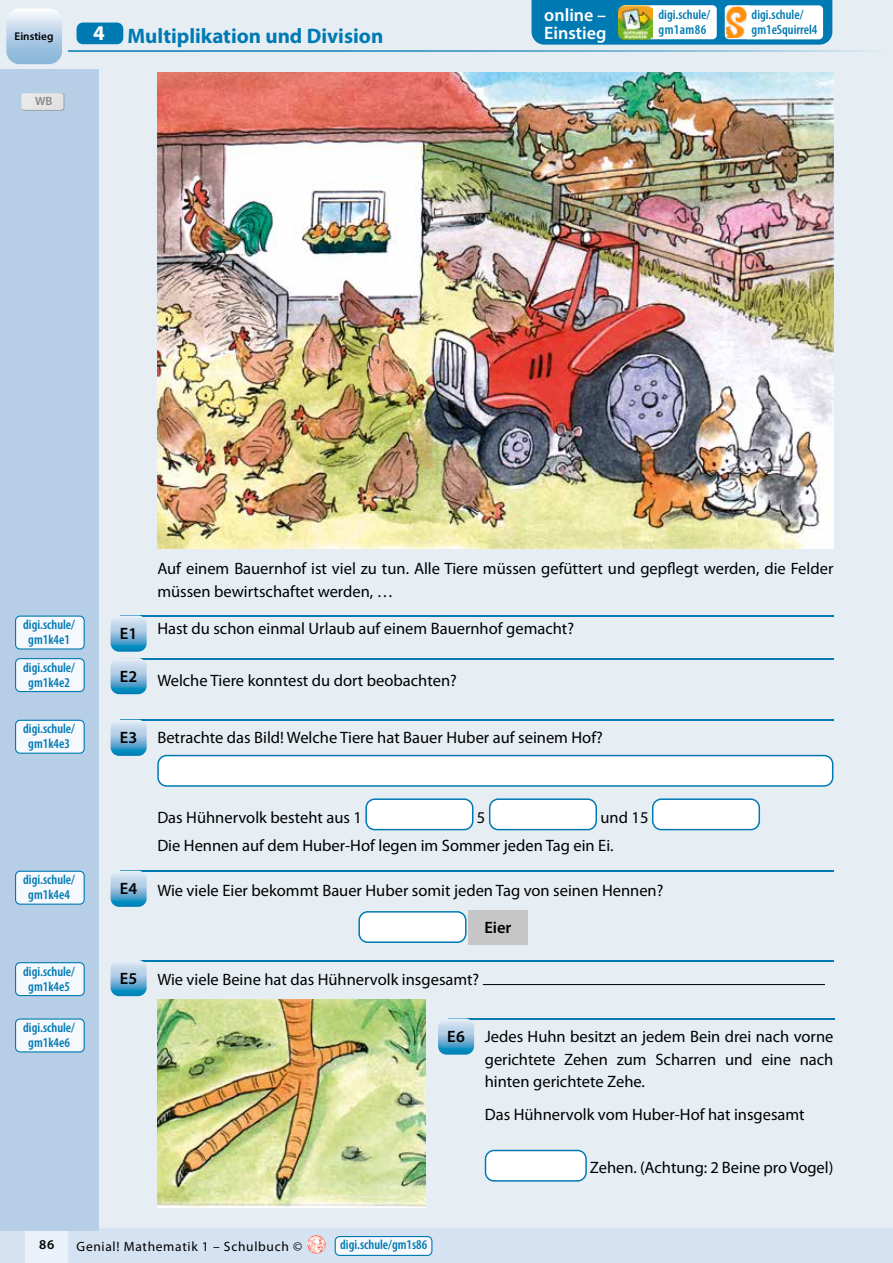
<style>
.page{position:relative;width:893px;height:1263px;background:#e6eef4}
.page>*{position:absolute;margin:0;border:0;box-sizing:border-box;transform-origin:0 0}
.t1{font:700 21px "Myriad Pro";color:#007ab2}
.t2{font:600 18px/18px "Myriad Pro";color:#fff}
.t3{font:16.5px/22.5px "Myriad Pro";color:#000}
.t4{font:600 16.5px "Myriad Pro";letter-spacing:.02em;color:#000}
.t5{font:600 condensed 13.5px/15px "Myriad Pro";color:#007ab2;text-align:center}
.t6{font:13.5px "Myriad Pro";letter-spacing:.05em;color:#000}
.t7{font:600 13.5px "Myriad Pro";color:#000}
.t8{font:600 12px "Myriad Pro";color:#878787}
.t9{font:600 11.25px "Myriad Pro";color:#000}
.s1{color:#fff}
</style>
<div class="page">
<div style="left:0;top:1229px;width:893px;height:34px;background:#d4e2f1"></div>
<img style="left:307px;top:1235px;width:19px;height:19px;border-radius:9px">
<div style="left:26px;top:1229px;width:42px;height:34px;background:#eaf1f9"></div>
<hr style="left:483px;top:984px;width:342px;height:1px;background:#000">
<div style="left:366px;top:799px;width:107px;height:31px;background:#fff;border-radius:9px"></div>
<div style="left:365px;top:798px;width:108px;height:32px;border:2px solid #007ab2;border-radius:9px"></div>
<div style="left:490px;top:799px;width:106px;height:31px;background:#fff;border-radius:9px"></div>
<div style="left:489px;top:798px;width:108px;height:32px;border:2px solid #007ab2;border-radius:9px"></div>
<div style="left:653px;top:799px;width:106px;height:31px;background:#fff;border-radius:9px"></div>
<div style="left:652px;top:798px;width:108px;height:32px;border:2px solid #007ab2;border-radius:9px"></div>
<div style="left:485px;top:1150px;width:101px;height:31px;background:#fff;border-radius:9px"></div>
<div style="left:485px;top:1150px;width:102px;height:31px;border:2px solid #007ab2;border-radius:9px"></div>
<div style="left:468px;top:910px;width:60px;height:34px;background:#c6c6c6"></div>
<img style="left:157px;top:999px;width:268px;height:209px">
<img style="left:157px;top:72px;width:676px;height:477px">
<hr style="left:68px;top:50px;width:825px;height:2px;background:#007ab2">
<div style="left:77px;top:23px;width:46px;height:21px;background:#007ab2;border-radius:6px"></div>
<div style="left:359px;top:912px;width:107px;height:30px;background:#fff;border-radius:9px"></div>
<div style="left:358px;top:911px;width:108px;height:32px;border:2px solid #007ab2;border-radius:9px"></div>
<div style="left:158px;top:755px;width:675px;height:31px;background:#fff;border-radius:9px"></div>
<div style="left:157px;top:755px;width:676px;height:32px;border:2px solid #007ab2;border-radius:9px"></div>
<svg style="left:531px;top:0;width:301px;height:45px;background:#75b3cd"></svg>
<img style="left:618px;top:5px;width:35px;height:34px">
<hr style="left:120px;top:615px;width:713px;height:2px;background:#007ab2">
<svg style="left:111px;top:615px;width:36px;height:37px"></svg>
<hr style="left:120px;top:658px;width:713px;height:1px;background:#007ab2">
<svg style="left:111px;top:658px;width:36px;height:36px"></svg>
<hr style="left:120px;top:720px;width:713px;height:1px;background:#007ab2">
<svg style="left:111px;top:720px;width:36px;height:36px"></svg>
<hr style="left:120px;top:871px;width:713px;height:1px;background:#007ab2">
<svg style="left:111px;top:871px;width:36px;height:36px"></svg>
<hr style="left:120px;top:960px;width:713px;height:1px;background:#007ab2">
<svg style="left:111px;top:960px;width:36px;height:36px"></svg>
<hr style="left:448px;top:1018px;width:387px;height:2px;background:#007ab2">
<svg style="left:438px;top:1018px;width:36px;height:36px"></svg>
<div style="left:0;top:69px;width:99px;height:1161px;background:#b6cfe7"></div>
<div style="left:16px;top:616px;width:68px;height:33px;background:#f5f8fc;border-radius:4px"></div>
<div style="left:15px;top:615px;width:70px;height:34px;border:1px solid #007ab2;border-radius:4px"></div>
<div style="left:16px;top:659px;width:68px;height:32px;background:#f5f8fc;border-radius:4px"></div>
<div style="left:15px;top:658px;width:70px;height:34px;border:1px solid #007ab2;border-radius:4px"></div>
<div style="left:16px;top:720px;width:68px;height:33px;background:#f5f8fc;border-radius:4px"></div>
<div style="left:15px;top:720px;width:70px;height:34px;border:1px solid #007ab2;border-radius:4px"></div>
<div style="left:16px;top:963px;width:68px;height:32px;background:#f5f8fc;border-radius:4px"></div>
<div style="left:15px;top:962px;width:70px;height:34px;border:1px solid #007ab2;border-radius:4px"></div>
<div style="left:16px;top:871px;width:68px;height:33px;background:#f5f8fc;border-radius:4px"></div>
<div style="left:15px;top:871px;width:70px;height:34px;border:1px solid #007ab2;border-radius:4px"></div>
<div style="left:16px;top:1019px;width:68px;height:33px;background:#f5f8fc;border-radius:4px"></div>
<div style="left:15px;top:1018px;width:70px;height:34px;border:1px solid #007ab2;border-radius:4px"></div>
<svg style="left:6px;top:9px;width:56px;height:55px"></svg>
<div style="left:335px;top:1236px;width:97px;height:19px;background:#f5f8fc;border-radius:4px"></div>
<div style="left:335px;top:1236px;width:97px;height:20px;border:1px solid #007ab2;border-radius:4px"></div>
<svg style="left:21px;top:93px;width:43px;height:18px"></svg>
<p class="t9" style="left:15px;top:29px;width:40px">Einstieg</p>
<p class="t8" style="left:35px;top:94px;width:19px">WB</p>
<p class="t1" style="left:93px;top:22px;width:292px"><span class="s1">4</span> Multiplikation und Division</p>
<p class="t2" style="left:544px;top:5px;width:64px">online –<br>Einstieg</p>
<p class="t5" style="left:752px;top:7px;width:67px;text-align:left">digi.schule/ gm1eSquirrel4</p>
<p class="t5" style="left:658px;top:7px;width:53px;text-align:left">digi.schule/ gm1am86</p>
<p class="t5" style="left:23px;top:617px;width:53px">digi.schule/ gm1k4e1</p>
<p class="t5" style="left:23px;top:660px;width:53px">digi.schule/ gm1k4e2</p>
<p class="t5" style="left:23px;top:721px;width:53px">digi.schule/ gm1k4e3</p>
<p class="t5" style="left:23px;top:872px;width:53px">digi.schule/ gm1k4e4</p>
<p class="t5" style="left:23px;top:964px;width:53px">digi.schule/ gm1k4e5</p>
<p class="t5" style="left:23px;top:1020px;width:53px">digi.schule/ gm1k4e6</p>
<p class="t4" style="left:120px;top:623px;width:19px">E1</p>
<p class="t4" style="left:120px;top:666px;width:19px">E2</p>
<p class="t4" style="left:120px;top:727px;width:19px">E3</p>
<p class="t3" style="left:157px;top:557px;width:677px">Auf einem Bauernhof ist viel zu tun. Alle Tiere müssen gefüttert und gepflegt werden, die Felder müssen bewirtschaftet werden, …</p>
<p class="t3" style="left:157px;top:617px;width:418px">Hast du schon einmal Urlaub auf einem Bauernhof gemacht?</p>
<p class="t3" style="left:157px;top:669px;width:301px">Welche Tiere konntest du dort beobachten?</p>
<p class="t3" style="left:157px;top:725px;width:447px">Betrachte das Bild! Welche Tiere hat Bauer Huber auf seinem Hof?</p>
<p class="t4" style="left:120px;top:878px;width:19px">E4</p>
<p class="t4" style="left:120px;top:967px;width:19px">E5</p>
<p class="t3" style="left:157px;top:806px;width:206px">Das Hühnervolk besteht aus 1</p>
<p class="t3" style="left:477px;top:806px;width:10px">5</p>
<p class="t3" style="left:600px;top:806px;width:49px">und 15</p>
<p class="t3" style="left:157px;top:834px;width:458px">Die Hennen auf dem Huber-Hof legen im Sommer jeden Tag ein Ei.</p>
<p class="t3" style="left:157px;top:879px;width:508px">Wie viele Eier bekommt Bauer Huber somit jeden Tag von seinen Hennen?</p>
<p class="t4" style="left:484px;top:916px;width:29px">Eier</p>
<p class="t3" style="left:157px;top:968px;width:323px">Wie viele Beine hat das Hühnervolk insgesamt?</p>
<p class="t4" style="left:447px;top:1026px;width:19px">E6</p>
<p class="t3" style="left:485px;top:1025px;width:350px;text-align:justify">Jedes Huhn besitzt an jedem Bein drei nach vorne gerichtete Zehen zum Scharren und eine nach hinten gerichtete Zehe.</p>
<p class="t3" style="left:485px;top:1103px;width:321px">Das Hühnervolk vom Huber-Hof hat insgesamt</p>
<p class="t3" style="left:590px;top:1155px;width:245px">Zehen. (Achtung: 2 Beine pro Vogel)</p>
<p class="t7" style="left:39px;top:1235px;width:17px">86</p>
<p class="t6" style="left:77px;top:1238px;width:227px">Genial! Mathematik 1 – Schulbuch ©</p>
<p class="t5" style="left:340px;top:1238px;width:89px">digi.schule/gm1s86</p>
</div>
